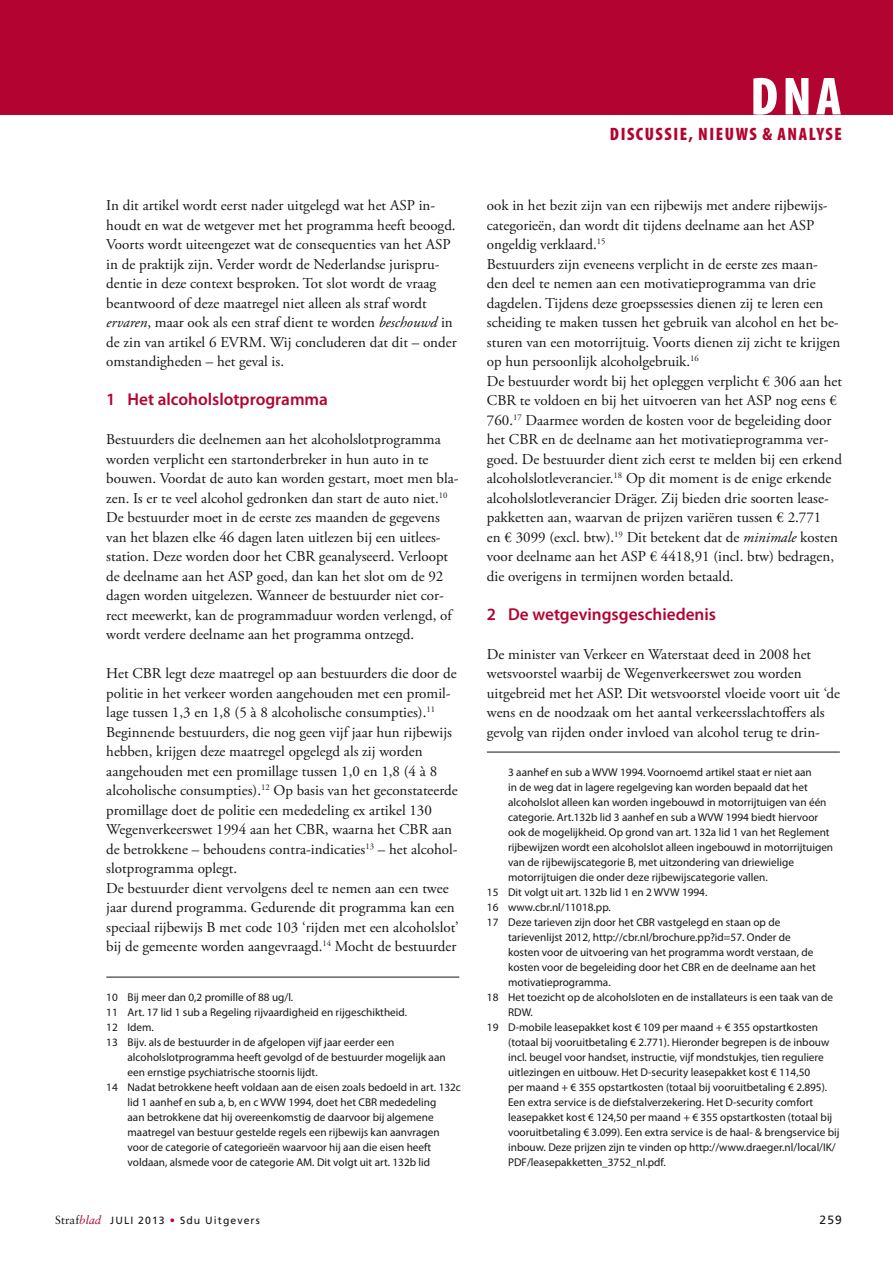
<style>
.page{position:relative;width:893px;height:1263px;background:#fff}
.page>*{position:absolute;margin:0;border:0;box-sizing:border-box;transform-origin:0 0}
.t1{font:900 condensed 54px "Myriad Pro";color:#fff}
.t2{font:900 condensed 18px "Myriad Pro";letter-spacing:.085em;color:#b30431}
.t3{font:600 17.25px "Myriad Pro";color:#b30431}
.t4{font:15px/19.5px "Adobe Garamond Pro";color:#151616}
.t5{font:12px "Frutiger LT Std";color:#151616}
.t6{font:11.25px/15px "Myriad Pro";color:#151616}
.t7{font:10.5px "Frutiger LT Std";letter-spacing:.1em;color:#151616}
.s1{font-style:italic}
.s2{font-family:"Sabon LT Std";font-size:11.7px}
.s3{font-family:"Sabon LT Std";font-style:italic;font-size:11.7px;color:#b30431}
.s4{color:#b30431}
</style>
<div class="page">
<div style="left:0;top:0;width:893px;height:115px;background:#b30431"></div>
<hr style="left:106px;top:977px;width:353px;height:1px;background:#151616">
<hr style="left:487px;top:752px;width:353px;height:1px;background:#151616">
<p class="t4" style="left:106px;top:196px;width:352px">In dit artikel wordt eerst nader uitgelegd wat het ASP in&shy;houdt en wat de wetgever met het programma heeft beoogd.<br>Voorts wordt uiteengezet wat de consequenties van het ASP in de praktijk zijn. Verder wordt de Nederlandse jurispru&shy;dentie in deze context besproken. Tot slot wordt de vraag beantwoord of deze maatregel niet alleen als straf wordt <span class="s1">ervaren</span>, maar ook als een straf dient te worden <span class="s1">beschouwd</span> in de zin van artikel 6 EVRM. Wij concluderen dat dit – onder omstandigheden – het geval is.</p>
<p class="t3" style="left:106px;top:388px;width:223px">1 Het alcoholslotprogramma</p>
<p class="t4" style="left:106px;top:430px;width:354px">Bestuurders die deelnemen aan het alcoholslotprogramma worden verplicht een startonderbreker in hun auto in te bouwen. Voordat de auto kan worden gestart, moet men bla&shy;zen. Is er te veel alcohol gedronken dan start de auto niet.<sup>10<br></sup>De bestuurder moet in de eerste zes maanden de gegevens van het blazen elke 46 dagen laten uitlezen bij een uitlees&shy;station. Deze worden door het CBR geanalyseerd. Verloopt de deelname aan het ASP goed, dan kan het slot om de 92 dagen worden uitgelezen. Wanneer de bestuurder niet cor&shy;rect meewerkt, kan de programmaduur worden verlengd, of wordt verdere deelname aan het programma ontzegd.</p>
<p class="t4" style="left:106px;top:664px;width:354px">Het CBR legt deze maatregel op aan bestuurders die door de politie in het verkeer worden aangehouden met een promil&shy;lage tussen 1,3 en 1,8 (5 à 8 alcoholische consumpties).<sup>11<br></sup>Beginnende bestuurders, die nog geen vijf jaar hun rijbewijs hebben, krijgen deze maatregel opgelegd als zij worden aangehouden met een promillage tussen 1,0 en 1,8 (4 à 8 alcoholische consumpties).<sup>12</sup> Op basis van het geconstateerde promillage doet de politie een mededeling ex artikel 130<br>Wegenverkeerswet 1994 aan het CBR, waarna het CBR aan de betrokkene – behoudens contra-indicaties<sup>13</sup> – het alcohol&shy;slotprogramma oplegt.<br>De bestuurder dient vervolgens deel te nemen aan een twee jaar durend programma. Gedurende dit programma kan een speciaal rijbewijs B met code 103 ‘rijden met een alcoholslot’ bij de gemeente worden aangevraagd.<sup>14</sup> Mocht de bestuurder</p>
<p class="t6" style="left:106px;top:989px;width:302px">10 Bij meer dan 0,2 promille of 88 ug/l.<br>11 Art. 17 lid 1 sub a Regeling rijvaardigheid en rijgeschiktheid.<br>12 Idem.<br>13 Bijv. als de bestuurder in de afgelopen vijf jaar eerder een</p>
<p class="t6" style="left:128px;top:1049px;width:320px">alcoholslotprogramma heeft gevolgd of de bestuurder mogelijk aan</p>
<p class="t6" style="left:128px;top:1064px;width:192px">een ernstige psychiatrische stoornis lijdt.</p>
<p class="t6" style="left:106px;top:1079px;width:356px">14 Nadat betrokkene heeft voldaan aan de eisen zoals bedoeld in art. 132c</p>
<p class="t6" style="left:128px;top:1094px;width:310px">lid 1 aanhef en sub a, b, en c WVW 1994, doet het CBR mededeling</p>
<p class="t6" style="left:128px;top:1109px;width:308px">aan betrokkene dat hij overeenkomstig de daarvoor bij algemene</p>
<p class="t6" style="left:128px;top:1124px;width:314px">maatregel van bestuur gestelde regels een rijbewijs kan aanvragen</p>
<p class="t6" style="left:128px;top:1139px;width:305px">voor de categorie of categorieën waarvoor hij aan die eisen heeft</p>
<p class="t6" style="left:128px;top:1154px;width:304px">voldaan, alsmede voor de categorie AM. Dit volgt uit art. 132b lid</p>
<h1 class="t1" style="left:750px;top:62px;width:93px">DNA</h1>
<p class="t2" style="left:610px;top:122px;width:233px">DISCUSSIE, NIEUWS &amp; ANALYSE</p>
<p class="t4" style="left:487px;top:196px;width:357px">ook in het bezit zijn van een rijbewijs met andere rijbewijs&shy;categorieën, dan wordt dit tijdens deelname aan het ASP ongeldig verklaard.<sup>15<br></sup>Bestuurders zijn eveneens verplicht in de eerste zes maan&shy;den deel te nemen aan een motivatieprogramma van drie dagdelen. Tijdens deze groepssessies dienen zij te leren een scheiding te maken tussen het gebruik van alcohol en het be&shy;sturen van een motorrijtuig. Voorts dienen zij zicht te krijgen op hun persoonlijk alcoholgebruik.<sup>16<br></sup>De bestuurder wordt bij het opleggen verplicht € 306 aan het CBR te voldoen en bij het uitvoeren van het ASP nog eens € 760.<sup>17</sup> Daarmee worden de kosten voor de begeleiding door het CBR en de deelname aan het motivatieprogramma ver&shy;goed. De bestuurder dient zich eerst te melden bij een erkend alcoholslotleverancier.<sup>18</sup> Op dit moment is de enige erkende alcoholslotleverancier Dräger. Zij bieden drie soorten lease&shy;pakketten aan, waarvan de prijzen variëren tussen € 2.771<br>en € 3099 (excl. btw).<sup>19</sup> Dit betekent dat de <span class="s1">minimale</span> kosten voor deelname aan het ASP € 4418,91 (incl. btw) bedragen, die overigens in termijnen worden betaald.</p>
<p class="t3" style="left:487px;top:603px;width:231px">2 De wetgevingsgeschiedenis</p>
<p class="t4" style="left:487px;top:645px;width:355px">De minister van Verkeer en Waterstaat deed in 2008 het wetsvoorstel waarbij de Wegenverkeerswet zou worden uitgebreid met het ASP. Dit wetsvoorstel vloeide voort uit ‘de wens en de noodzaak om het aantal verkeersslachtoffers als gevolg van rijden onder invloed van alcohol terug te drin-</p>
<p class="t6" style="left:508px;top:764px;width:305px">3 aanhef en sub a WVW 1994. Voornoemd artikel staat er niet aan</p>
<p class="t6" style="left:508px;top:779px;width:301px">in de weg dat in lagere regelgeving kan worden bepaald dat het</p>
<p class="t6" style="left:508px;top:794px;width:320px">alcoholslot alleen kan worden ingebouwd in motorrijtuigen van één</p>
<p class="t6" style="left:508px;top:809px;width:312px">categorie. Art.132b lid 3 aanhef en sub a WVW 1994 biedt hiervoor</p>
<p class="t6" style="left:508px;top:824px;width:323px">ook de mogelijkheid. Op grond van art. 132a lid 1 van het Reglement</p>
<p class="t6" style="left:508px;top:839px;width:327px">rijbewijzen wordt een alcoholslot alleen ingebouwd in motorrijtuigen</p>
<p class="t6" style="left:508px;top:854px;width:287px">van de rijbewijscategorie B, met uitzondering van driewielige</p>
<p class="t6" style="left:508px;top:869px;width:261px">motorrijtuigen die onder deze rijbewijscategorie vallen.</p>
<p class="t6" style="left:487px;top:884px;width:222px">15 Dit volgt uit art. 132b lid 1 en 2 WVW 1994.</p>
<p class="t6" style="left:487px;top:899px;width:125px">16 www.cbr.nl/11018.pp.</p>
<p class="t6" style="left:487px;top:914px;width:295px">17 Deze tarieven zijn door het CBR vastgelegd en staan op de</p>
<p class="t6" style="left:508px;top:929px;width:284px">tarievenlijst 2012, http://cbr.nl/brochure.pp?id=57. Onder de</p>
<p class="t6" style="left:508px;top:944px;width:307px">kosten voor de uitvoering van het programma wordt verstaan, de</p>
<p class="t6" style="left:508px;top:959px;width:309px">kosten voor de begeleiding door het CBR en de deelname aan het</p>
<p class="t6" style="left:508px;top:974px;width:104px">motivatieprogramma.</p>
<p class="t6" style="left:487px;top:989px;width:348px">18 Het toezicht op de alcoholsloten en de installateurs is een taak van de</p>
<p class="t6" style="left:508px;top:1004px;width:26px">RDW.</p>
<p class="t6" style="left:487px;top:1019px;width:333px">19 D-mobile leasepakket kost € 109 per maand + € 355 opstartkosten</p>
<p class="t6" style="left:508px;top:1034px;width:323px">(totaal bij vooruitbetaling € 2.771). Hieronder begrepen is de inbouw</p>
<p class="t6" style="left:508px;top:1049px;width:317px">incl. beugel voor handset, instructie, vijf mondstukjes, tien reguliere</p>
<p class="t6" style="left:508px;top:1064px;width:304px">uitlezingen en uitbouw. Het D-security leasepakket kost € 114,50</p>
<p class="t6" style="left:508px;top:1079px;width:321px">per maand + € 355 opstartkosten (totaal bij vooruitbetaling € 2.895).</p>
<p class="t6" style="left:508px;top:1094px;width:307px">Een extra service is de diefstalverzekering. Het D-security comfort</p>
<p class="t6" style="left:508px;top:1109px;width:326px">leasepakket kost € 124,50 per maand + € 355 opstartkosten (totaal bij</p>
<p class="t6" style="left:508px;top:1124px;width:333px">vooruitbetaling € 3.099). Een extra service is de haal- &amp; brengservice bij</p>
<p class="t6" style="left:508px;top:1139px;width:329px">inbouw. Deze prijzen zijn te vinden op http://www.draeger.nl/local/IK/</p>
<p class="t6" style="left:508px;top:1154px;width:159px">PDF/leasepakketten_3752_nl.pdf.</p>
<p class="t7" style="left:55px;top:1214px;width:206px"><span class="s2">Straf</span><span class="s3">blad</span> JULI 2013 <span class="s4">•</span> Sdu Uitgevers</p>
<p class="t5" style="left:819px;top:1213px;width:24px">259</p>
</div>
